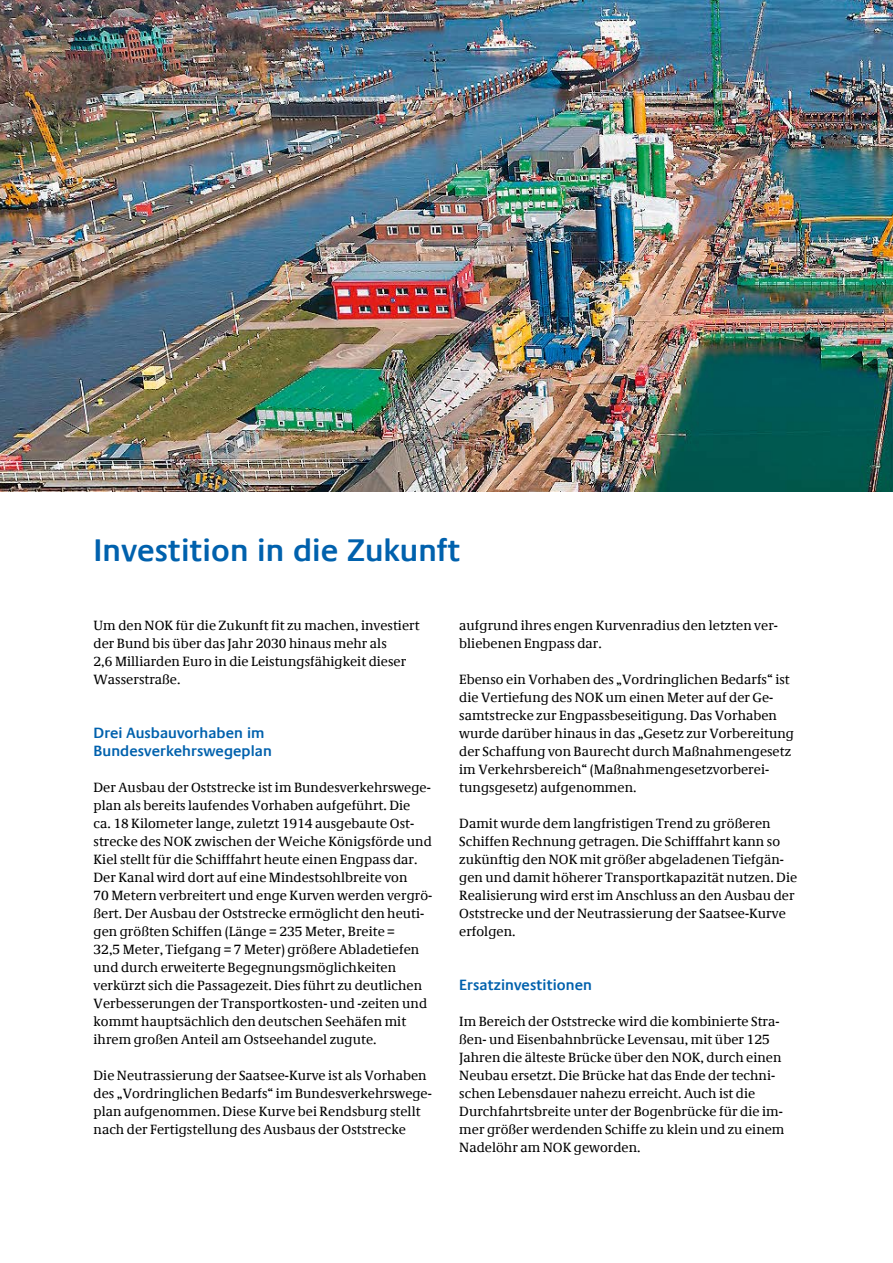
<style>
.page{position:relative;width:893px;height:1263px;background:#fff}
.page>*{position:absolute;margin:0;border:0;box-sizing:border-box;transform-origin:0 0}
.Headline_Innenseiten{font:600 31.5px "Praxis Com";letter-spacing:.005em;color:#0061ad}
.Zwischenüberschrift{font:600 15px/18px "Praxis Com";letter-spacing:.005em;color:#0061ad}
.Fließtext{font:13.5px/18px "Demos Com";letter-spacing:.005em;color:#000}
</style>
<div class="page">
<img style="left:0;top:0;width:893px;height:492px">
<p class="Headline_Innenseiten" style="left:94px;top:531px;width:369px">Investition in die Zukunft</p>
<p class="Fließtext" style="left:94px;top:617px;width:327px">Um den NOK für die Zukunft fit zu machen, investiert der Bund bis über das Jahr 2030 hinaus mehr als<br>2,6 Milliarden Euro in die Leistungsfähigkeit dieser Wasserstraße.</p>
<p class="Zwischenüberschrift" style="left:94px;top:724px;width:180px">Drei Ausbauvorhaben im<br>Bundesverkehrswegeplan</p>
<p class="Fließtext" style="left:94px;top:779px;width:340px">Der Ausbau der Oststrecke ist im Bundesverkehrswege&shy;plan als bereits laufendes Vorhaben aufgeführt. Die<br>ca. 18 Kilometer lange, zuletzt 1914 ausgebaute Ost&shy;strecke des NOK zwischen der Weiche Königsförde und Kiel stellt für die Schifffahrt heute einen Engpass dar.<br>Der Kanal wird dort auf eine Mindestsohlbreite von<br>70 Metern verbreitert und enge Kurven werden vergrö&shy;ßert. Der Ausbau der Oststrecke ermöglicht den heuti&shy;gen größten Schiffen (Länge = 235 Meter, Breite =<br>32,5 Meter, Tiefgang = 7 Meter) größere Abladetiefen und durch erweiterte Begegnungsmöglichkeiten verkürzt sich die Passagezeit. Dies führt zu deutlichen Verbesserungen der Transportkosten- und -zeiten und kommt hauptsächlich den deutschen Seehäfen mit ihrem großen Anteil am Ostseehandel zugute.</p>
<p class="Fließtext" style="left:94px;top:1067px;width:340px">Die Neutrassierung der Saatsee-Kurve ist als Vorhaben des „Vordringlichen Bedarfs“ im Bundesverkehrswege&shy;plan aufgenommen. Diese Kurve bei Rendsburg stellt nach der Fertigstellung des Ausbaus der Oststrecke</p>
<p class="Fließtext" style="left:459px;top:617px;width:320px">aufgrund ihres engen Kurvenradius den letzten ver&shy;bliebenen Engpass dar.</p>
<p class="Fließtext" style="left:459px;top:671px;width:336px">Ebenso ein Vorhaben des „Vordringlichen Bedarfs“ ist die Vertiefung des NOK um einen Meter auf der Ge&shy;samtstrecke zur Engpassbeseitigung. Das Vorhaben wurde darüber hinaus in das „Gesetz zur Vorbereitung der Schaffung von Baurecht durch Maßnahmengesetz im Verkehrsbereich“ (Maßnahmengesetzvorberei&shy;tungsgesetz) aufgenommen.</p>
<p class="Fließtext" style="left:459px;top:815px;width:339px">Damit wurde dem langfristigen Trend zu größeren Schiffen Rechnung getragen. Die Schifffahrt kann so zukünftig den NOK mit größer abgeladenen Tiefgän&shy;gen und damit höherer Transportkapazität nutzen. Die Realisierung wird erst im Anschluss an den Ausbau der Oststrecke und der Neutrassierung der Saatsee-Kurve erfolgen.</p>
<p class="Zwischenüberschrift" style="left:459px;top:976px;width:134px">Ersatzinvestitionen</p>
<p class="Fließtext" style="left:459px;top:1013px;width:327px">Im Bereich der Oststrecke wird die kombinierte Stra&shy;ßen- und Eisenbahnbrücke Levensau, mit über 125<br>Jahren die älteste Brücke über den NOK, durch einen Neubau ersetzt. Die Brücke hat das Ende der techni&shy;schen Lebensdauer nahezu erreicht. Auch ist die Durchfahrtsbreite unter der Bogenbrücke für die im&shy;mer größer werdenden Schiffe zu klein und zu einem Nadelöhr am NOK geworden.</p>
</div>
